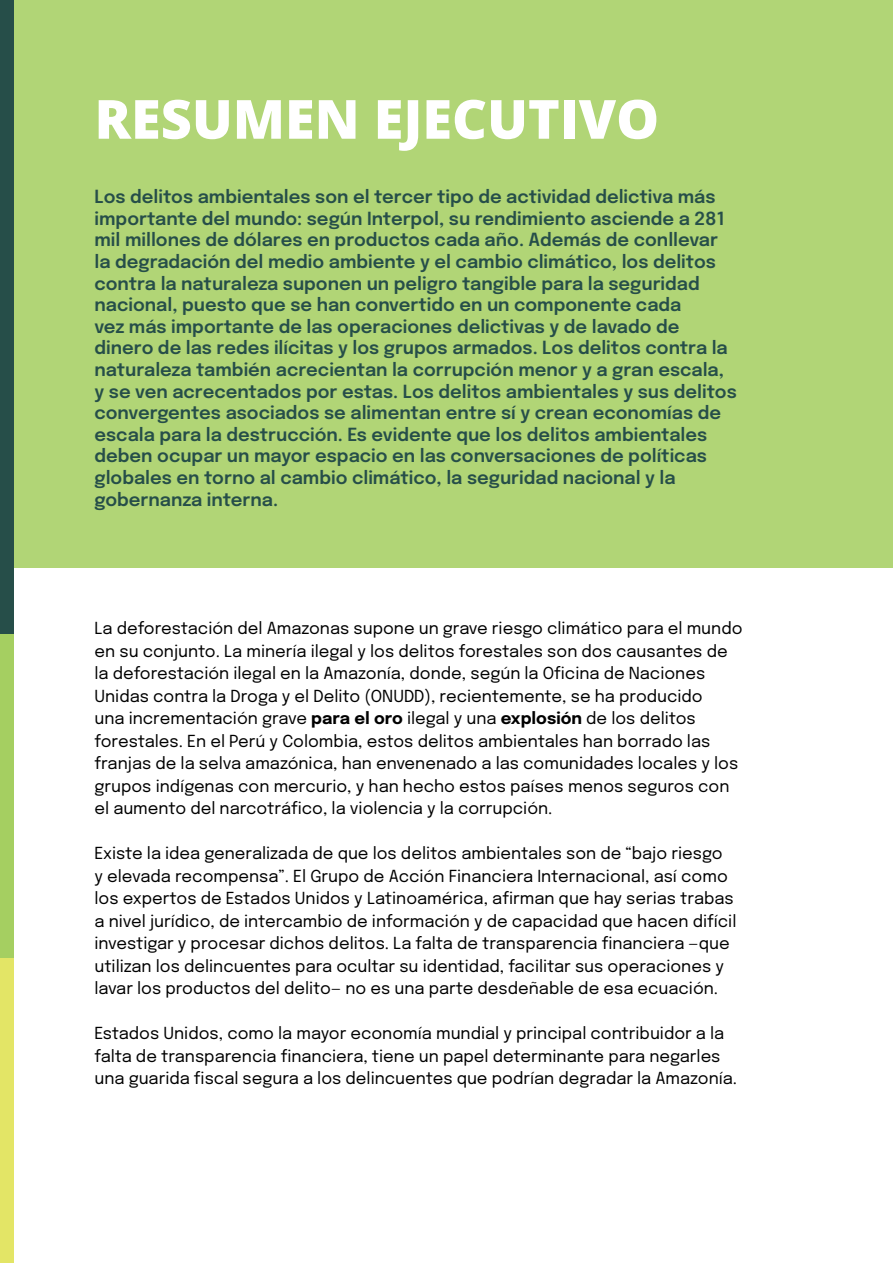
<style>
.page{position:relative;width:893px;height:1263px;background:#fff}
.page>*{position:absolute;margin:0;border:0;box-sizing:border-box;transform-origin:0 0}
.t1{font:54px "Open Sans";color:#fff}
.t2{font:600 18px/21.6px "Epilogue";color:#264e49}
.t3{font:16.5px/22.5px "Epilogue";color:#000}
.s1{font-weight:700}
</style>
<div class="page">
<div style="left:0;top:0;width:893px;height:567px;background:#b1d576"></div>
<div style="left:0;top:0;width:14px;height:634px;background:#264e49"></div>
<div style="left:0;top:634px;width:14px;height:325px;background:#a5cf61"></div>
<div style="left:0;top:959px;width:14px;height:304px;background:#e3e566"></div>
<h1 class="t1" style="left:94px;top:82px;width:566px">RESUMEN EJECUTIVO</h1>
<p class="t2" style="left:94px;top:185px;width:644px">Los delitos ambientales son el tercer tipo de actividad delictiva más importante del mundo: según Interpol, su rendimiento asciende a 281 mil millones de dólares en productos cada año. Además de conllevar la degradación del medio ambiente y el cambio climático, los delitos contra la naturaleza suponen un peligro tangible para la seguridad nacional, puesto que se han convertido en un componente cada<br>vez más importante de las operaciones delictivas y de lavado de dinero de las redes ilícitas y los grupos armados. Los delitos contra la naturaleza también acrecientan la corrupción menor y a gran escala, y se ven acrecentados por estas. Los delitos ambientales y sus delitos convergentes asociados se alimentan entre sí y crean economías de escala para la destrucción. Es evidente que los delitos ambientales deben ocupar un mayor espacio en las conversaciones de políticas globales en torno al cambio climático, la seguridad nacional y la gobernanza interna.</p>
<p class="t3" style="left:94px;top:616px;width:649px">La deforestación del Amazonas supone un grave riesgo climático para el mundo en su conjunto. La minería ilegal y los delitos forestales son dos causantes de la deforestación ilegal en la Amazonía, donde, según la Oficina de Naciones Unidas contra la Droga y el Delito (ONUDD), recientemente, se ha producido<br>una incrementación grave <span class="s1">para el oro</span> ilegal y una <span class="s1">explosión</span> de los delitos forestales. En el Perú y Colombia, estos delitos ambientales han borrado las franjas de la selva amazónica, han envenenado a las comunidades locales y los grupos indígenas con mercurio, y han hecho estos países menos seguros con el aumento del narcotráfico, la violencia y la corrupción.</p>
<p class="t3" style="left:94px;top:841px;width:643px">Existe la idea generalizada de que los delitos ambientales son de “bajo riesgo<br>y elevada recompensa”. El Grupo de Acción Financiera Internacional, así como los expertos de Estados Unidos y Latinoamérica, afirman que hay serias trabas a nivel jurídico, de intercambio de información y de capacidad que hacen difícil investigar y procesar dichos delitos. La falta de transparencia financiera —que utilizan los delincuentes para ocultar su identidad, facilitar sus operaciones y lavar los productos del delito— no es una parte desdeñable de esa ecuación.</p>
<p class="t3" style="left:94px;top:1021px;width:644px">Estados Unidos, como la mayor economía mundial y principal contribuidor a la falta de transparencia financiera, tiene un papel determinante para negarles una guarida fiscal segura a los delincuentes que podrían degradar la Amazonía.</p>
</div>
